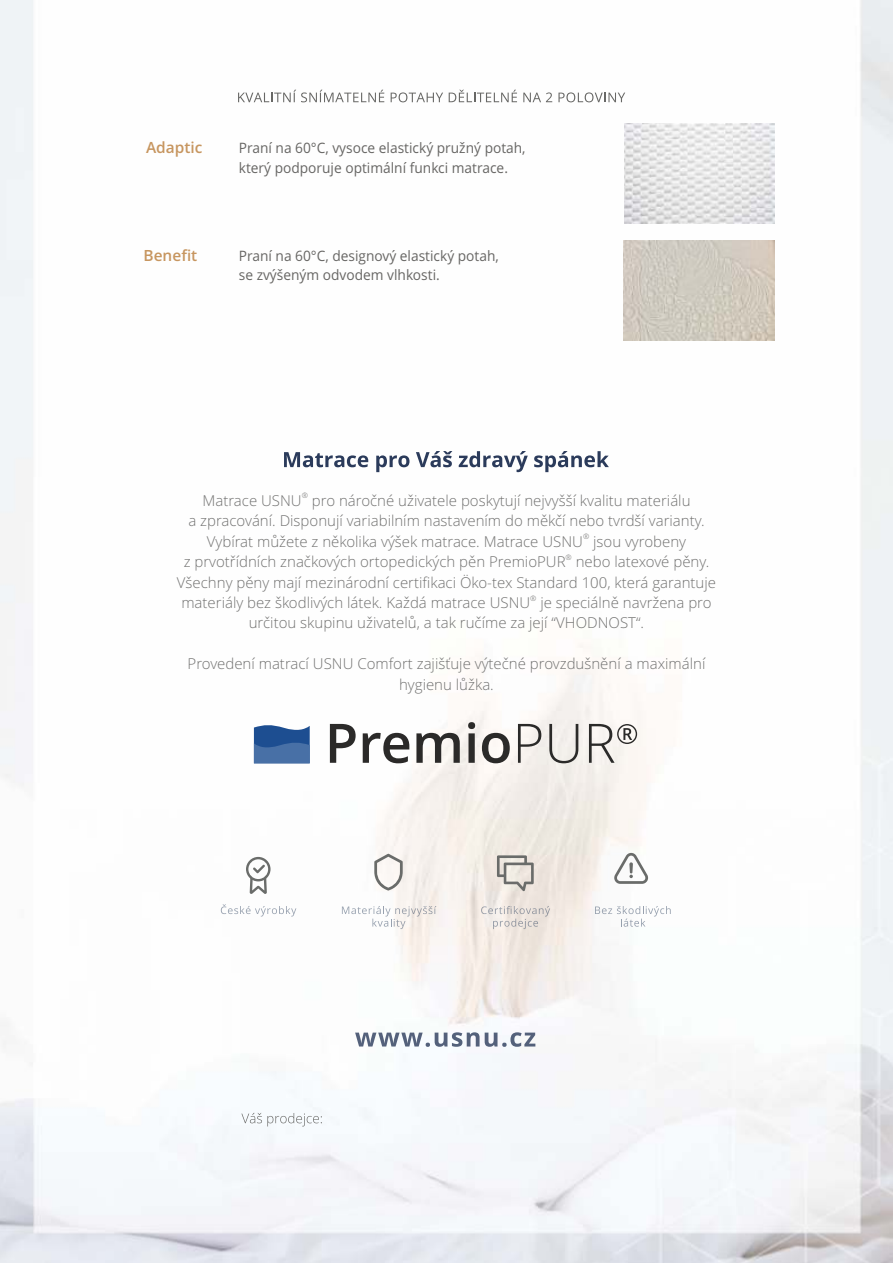
<style>
.page{position:relative;width:893px;height:1263px;background:#fff}
.page>*{position:absolute;margin:0;border:0;box-sizing:border-box;transform-origin:0 0}
.t1{font:600 15.45px "Open Sans";color:#c79660}
.t2{font:300 15px/20.4px "Open Sans";color:#727271;text-align:center}
.t3{font:14.4px/19.5px "Open Sans";color:#676664;scale:.96 1}
.t4{font:300 7.5px "Open Sans";color:#727271}
</style>
<div class="page">
<svg style="left:355px;top:1032px;width:180px;height:15px"></svg>
<svg style="left:241px;top:1113px;width:81px;height:13px"></svg>
<svg style="left:238px;top:90px;width:146px;height:12px"></svg>
<svg style="left:391px;top:92px;width:52px;height:10px"></svg>
<svg style="left:449px;top:90px;width:68px;height:12px"></svg>
<svg style="left:523px;top:92px;width:29px;height:10px"></svg>
<svg style="left:558px;top:92px;width:67px;height:10px"></svg>
<svg style="left:284px;top:452px;width:84px;height:15px"></svg>
<svg style="left:376px;top:455px;width:33px;height:17px"></svg>
<svg style="left:416px;top:451px;width:36px;height:16px"></svg>
<svg style="left:459px;top:451px;width:69px;height:21px"></svg>
<svg style="left:534px;top:451px;width:75px;height:21px"></svg>
<svg style="left:254px;top:725px;width:56px;height:38px;background:#4069a2"></svg>
<svg style="left:330px;top:722px;width:307px;height:41px"></svg>
<img style="left:624px;top:241px;width:150px;height:100px">
<svg style="left:221px;top:904px;width:75px;height:12px"></svg>
<svg style="left:342px;top:906px;width:94px;height:23px"></svg>
<svg style="left:481px;top:906px;width:69px;height:23px;background:#e2dcd8"></svg>
<svg style="left:595px;top:906px;width:76px;height:21px"></svg>
<svg style="left:497px;top:855px;width:37px;height:36px"></svg>
<svg style="left:374px;top:854px;width:29px;height:36px"></svg>
<svg style="left:246px;top:857px;width:25px;height:37px"></svg>
<svg style="left:614px;top:853px;width:34px;height:31px"></svg>
<img style="left:624px;top:123px;width:150px;height:101px">
<p class="t1" style="left:146px;top:141px;width:58px">Adaptic</p>
<p class="t1" style="left:144px;top:249px;width:55px">Benefit</p>
<p class="t3" style="left:239px;top:139px;width:300px">Praní na 60°C, vysoce elastický pružný potah, který podporuje optimální funkci matrace.</p>
<p class="t3" style="left:239px;top:247px;width:272px">Praní na 60°C, designový elastický potah, se zvýšeným odvodem vlhkosti.</p>
<p class="t4" style="left:302px;top:493px;width:8px">®</p>
<p class="t2" style="left:188px;top:492px;width:518px">Matrace USNU pro náročné uživatele poskytují nejvyšší kvalitu materiálu<br>a zpracování. Disponují variabilním nastavením do měkčí nebo tvrdší varianty.</p>
<p class="t4" style="left:583px;top:533px;width:8px">®</p>
<p class="t2" style="left:207px;top:533px;width:481px">Vybírat můžete z několika výšek matrace. Matrace USNU jsou vyrobeny</p>
<p class="t4" style="left:566px;top:554px;width:8px">®</p>
<p class="t2" style="left:177px;top:553px;width:541px">z prvotřídních značkových ortopedických pěn PremioPUR nebo latexové pěny.<br>Všechny pěny mají mezinárodní certifikaci Öko-tex Standard 100, která garantuje</p>
<p class="t4" style="left:530px;top:595px;width:8px">®</p>
<p class="t2" style="left:181px;top:594px;width:532px">materiály bez škodlivých látek. Každá matrace USNU je speciálně navržena pro určitou skupinu uživatelů, a tak ručíme za její “VHODNOST“.</p>
<p class="t2" style="left:188px;top:655px;width:519px">Provedení matrací USNU Comfort zajišťuje výtečné provzdušnění a maximální hygienu lůžka.</p>
</div>
